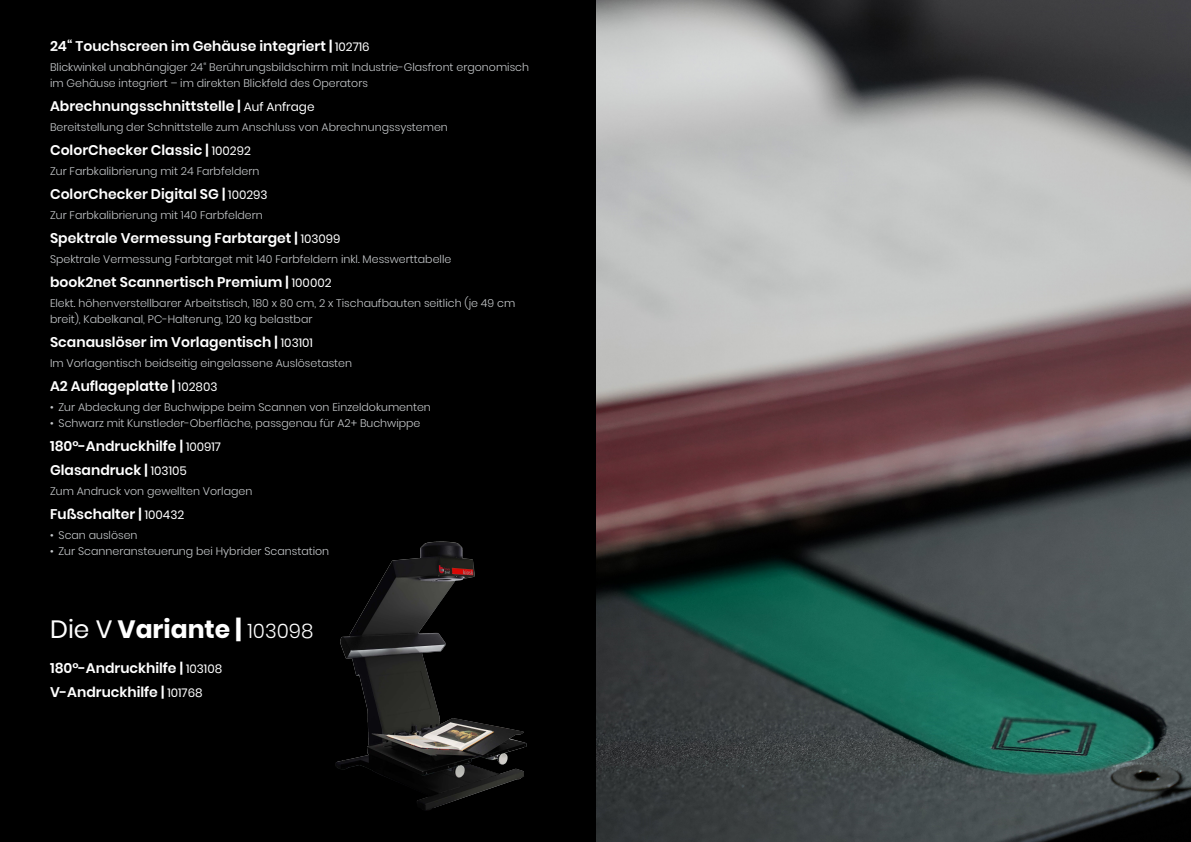
<style>
.page{position:relative;width:1191px;height:842px;background:#fff}
.page>*{position:absolute;margin:0;border:0;box-sizing:border-box;transform-origin:0 0}
.t1{font:700 25px "Poppins";color:#fff}
.t2{font:600 14px "Poppins";color:#fff}
.t3{font:300 11px/16px "Poppins";color:#c7cacc}
.s1{font-weight:400;font-size:12px}
.s2{font-weight:400}
.s3{font-weight:300;font-size:20px}
</style>
<div class="page">
<img style="left:596px;top:0;width:595px;height:842px">
<div style="left:0;top:0;width:595px;height:842px;background:#000"></div>
<img style="left:335px;top:541px;width:192px;height:270px">
<p class="t2" style="left:50px;top:38px;width:321px">24“ Touchscreen im Gehäuse integriert | <span class="s1">102716</span></p>
<p class="t3" style="left:50px;top:59px;width:480px">Blickwinkel unabhängiger 24“ Berührungsbildschirm mit Industrie-Glasfront ergonomisch im Gehäuse integriert – im direkten Blickfeld des Operators</p>
<p class="t2" style="left:50px;top:98px;width:266px">Abrechnungsschnittstelle | <span class="s1">Auf Anfrage</span></p>
<p class="t3" style="left:50px;top:119px;width:399px">Bereitstellung der Schnittstelle zum Anschluss von Abrechnungssystemen</p>
<p class="t2" style="left:50px;top:142px;width:202px">ColorChecker Classic | <span class="s1">100292</span></p>
<p class="t3" style="left:50px;top:163px;width:211px">Zur Farbkalibrierung mit 24 Farbfeldern</p>
<p class="t2" style="left:50px;top:186px;width:219px">ColorChecker Digital SG | <span class="s1">100293</span></p>
<p class="t3" style="left:50px;top:207px;width:214px">Zur Farbkalibrierung mit 140 Farbfeldern</p>
<p class="t2" style="left:50px;top:230px;width:292px">Spektrale Vermessung Farbtarget | <span class="s1">103099</span></p>
<p class="t3" style="left:50px;top:251px;width:403px">Spektrale Vermessung Farbtarget mit 140 Farbfeldern inkl. Messwerttabelle</p>
<p class="t2" style="left:50px;top:274px;width:283px">book2net Scannertisch Premium | <span class="s1">100002</span></p>
<p class="t3" style="left:50px;top:295px;width:467px">Elekt. höhenverstellbarer Arbeitstisch, 180 x 80 cm, 2 x Tischaufbauten seitlich (je 49 cm breit), Kabelkanal, PC-Halterung, 120 kg belastbar</p>
<p class="t2" style="left:50px;top:334px;width:264px">Scanauslöser im Vorlagentisch | <span class="s1">103101</span></p>
<p class="t3" style="left:50px;top:355px;width:304px">Im Vorlagentisch beidseitig eingelassene Auslösetasten</p>
<p class="t2" style="left:50px;top:378px;width:169px">A2 Auflageplatte | <span class="s1">102803</span></p>
<p class="t3" style="left:50px;top:399px;width:382px">• Zur Abdeckung der Buchwippe beim Scannen von Einzeldokumenten</p>
<p class="t3" style="left:50px;top:415px;width:372px">• Schwarz mit Kunstleder-Oberfläche, passgenau für A2+ Buchwippe</p>
<p class="t2" style="left:50px;top:438px;width:172px">180°-Andruckhilfe | <span class="s1">100917</span></p>
<p class="t2" style="left:50px;top:462px;width:138px">Glasandruck | <span class="s1">103105</span></p>
<p class="t3" style="left:50px;top:483px;width:204px">Zum Andruck von gewellten Vorlagen</p>
<p class="t2" style="left:50px;top:506px;width:136px">Fußschalter | <span class="s1">100432</span></p>
<p class="t3" style="left:50px;top:527px;width:89px">• Scan auslösen</p>
<p class="t3" style="left:50px;top:543px;width:281px">• Zur Scanneransteuerung bei Hybrider Scanstation</p>
<p class="t1" style="left:50px;top:615px;width:265px"><span class="s2">Die V</span> Variante | <span class="s3">103098</span></p>
<p class="t2" style="left:50px;top:660px;width:174px">180°-Andruckhilfe | <span class="s1">103108</span></p>
<p class="t2" style="left:50px;top:684px;width:154px">V-Andruckhilfe | <span class="s1">101768</span></p>
</div>
